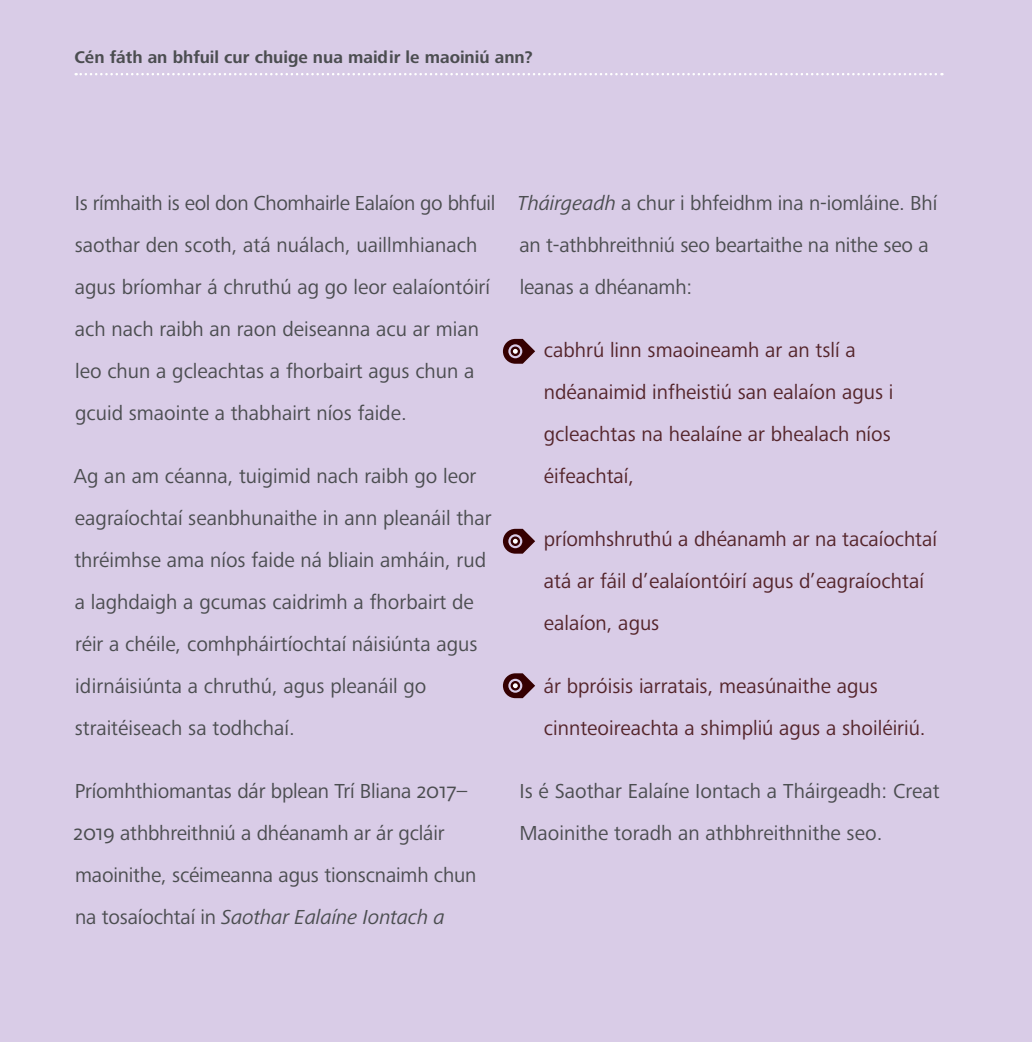
<style>
.page{position:relative;width:1032px;height:1042px;background:#d9cce7}
.page>*{position:absolute;margin:0;border:0;box-sizing:border-box;transform-origin:0 0}
.t1{font:21px/42px "Frutiger Next Pro";color:#4b4d50}
.t2{font:21px/42px "Frutiger Next Pro";color:#54242a}
.t3{font:700 17.5px "Frutiger Next Pro";color:#4b4d50}
.s1{font-style:italic}
</style>
<div class="page">
<svg style="left:76px;top:73px;width:866px;height:2px"></svg>
<svg style="left:503px;top:339px;width:32px;height:25px"></svg>
<svg style="left:503px;top:529px;width:32px;height:25px"></svg>
<svg style="left:503px;top:673px;width:32px;height:25px"></svg>
<p class="t3" style="left:74px;top:47px;width:460px">Cén fáth an bhfuil cur chuige nua maidir le maoiniú ann?</p>
<p class="t1" style="left:75px;top:182px;width:422px">Is rímhaith is eol don Chomhairle Ealaíon go bhfuil saothar den scoth, atá nuálach, uaillmhianach agus bríomhar á chruthú ag go leor ealaíontóirí ach nach raibh an raon deiseanna acu ar mian leo chun a gcleachtas a fhorbairt agus chun a gcuid smaointe a thabhairt níos faide.</p>
<p class="t1" style="left:74px;top:455px;width:419px">Ag an am céanna, tuigimid nach raibh go leor eagraíochtaí seanbhunaithe in ann pleanáil thar thréimhse ama níos faide ná bliain amháin, rud a laghdaigh a gcumas caidrimh a fhorbairt de réir a chéile, comhpháirtíochtaí náisiúnta agus idirnáisiúnta a chruthú, agus pleanáil go straitéiseach sa todhchaí.</p>
<p class="t1" style="left:74px;top:770px;width:404px">Príomhthiomantas dár bplean Trí Bliana 2017– 2019 athbhreithniú a dhéanamh ar ár gcláir maoinithe, scéimeanna agus tionscnaimh chun na tosaíochtaí in <span class="s1">Saothar Ealaíne Iontach a</span></p>
<p class="t1" style="left:518px;top:182px;width:421px"><span class="s1">Tháirgeadh</span> a chur i bhfeidhm ina n-iomláine. Bhí an t-athbhreithniú seo beartaithe na nithe seo a leanas a dhéanamh:</p>
<p class="t2" style="left:544px;top:329px;width:351px">cabhrú linn smaoineamh ar an tslí a ndéanaimid infheistiú san ealaíon agus i gcleachtas na healaíne ar bhealach níos éifeachtaí,</p>
<p class="t2" style="left:544px;top:518px;width:394px">príomhshruthú a dhéanamh ar na tacaíochtaí atá ar fáil d’ealaíontóirí agus d’eagraíochtaí ealaíon, agus</p>
<p class="t2" style="left:544px;top:665px;width:383px">ár bpróisis iarratais, measúnaithe agus cinnteoireachta a shimpliú agus a shoiléiriú.</p>
<p class="t1" style="left:519px;top:770px;width:422px">Is é Saothar Ealaíne Iontach a Tháirgeadh: Creat<br>Maoinithe toradh an athbhreithnithe seo.</p>
</div>
